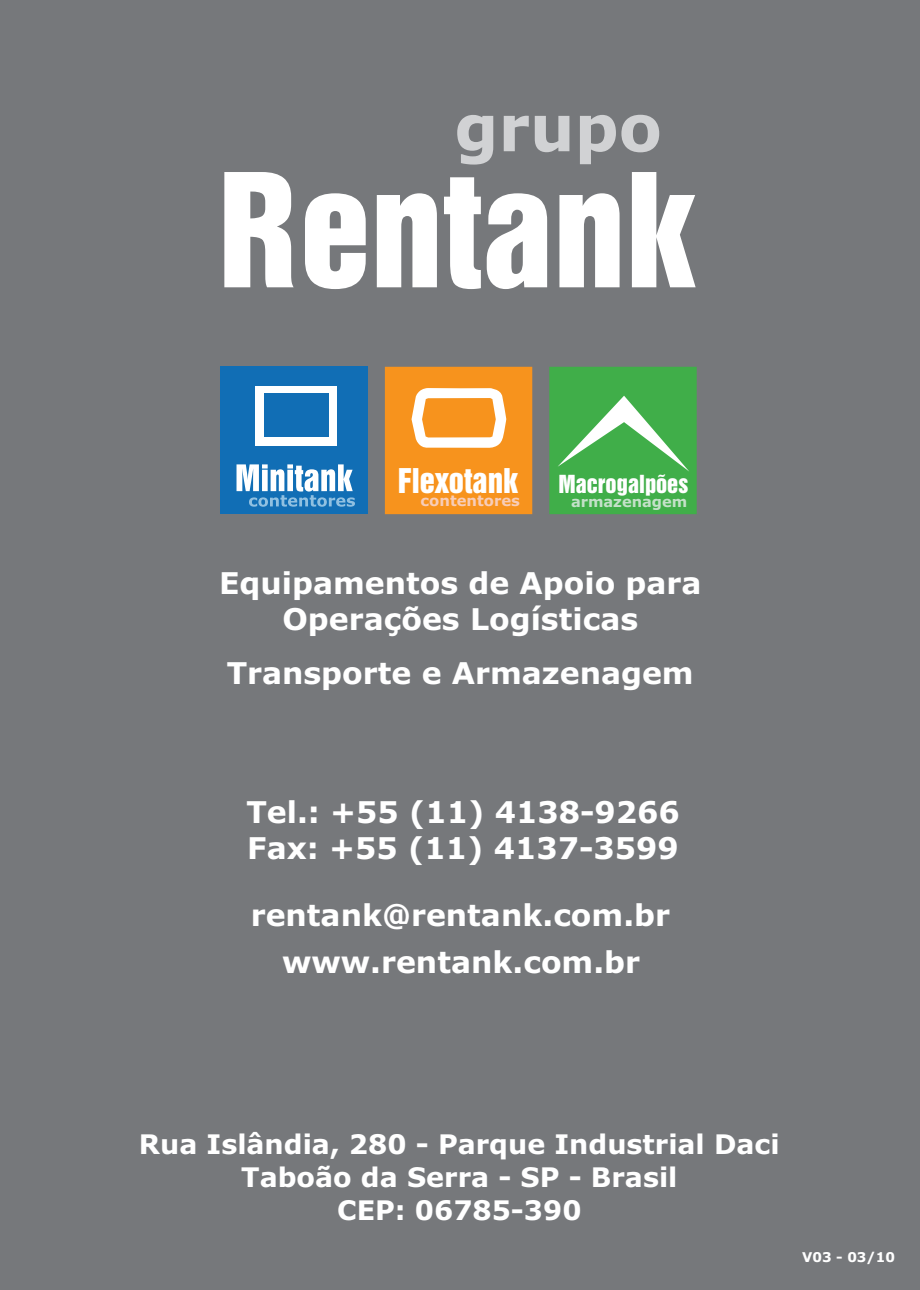
<style>
.page{position:relative;width:920px;height:1290px;background:#76787b}
.page>*{position:absolute;margin:0;border:0;box-sizing:border-box;transform-origin:0 0}
.t1{font:31.05px "Swiss 921 BT Regular A";color:#fff}
.t2{font:700 30px/36.5px "Verdana";color:#fff;text-align:center}
.t3{font:700 27px/32.8px "Verdana";color:#fff;text-align:center}
.t4{font:22.65px "Swiss 921 BT Regular A";color:#fff}
.t5{font:700 14.85px "Verdana";color:#f7cdb9}
.t6{font:700 14.7px "Verdana";color:#c4e1c9}
.t7{font:700 13.5px "Verdana";color:#fff}
</style>
<div class="page">
<div style="left:385px;top:367px;width:147px;height:147px;background:#f7931d"></div>
<svg style="left:411px;top:388px;width:95px;height:60px"></svg>
<div style="left:549px;top:367px;width:148px;height:147px;background:#40ae49"></div>
<svg style="left:558px;top:396px;width:131px;height:76px"></svg>
<div style="left:220px;top:367px;width:148px;height:147px;background:#116eb5"></div>
<svg style="left:236px;top:464px;width:119px;height:43px"></svg>
<div style="left:256px;top:386px;width:81px;height:59px;background:#fff"></div>
<div style="left:264px;top:393px;width:64px;height:44px;background:#116eb5"></div>
<svg style="left:224px;top:172px;width:472px;height:117px;fill:#fff"></svg>
<svg style="left:457px;top:115px;width:202px;height:50px"></svg>
<p class="t1" style="left:398px;top:470px;width:122px">Flexotank</p>
<p class="t5" style="left:421px;top:495px;width:101px">contentores</p>
<p class="t4" style="left:558px;top:476px;width:131px">Macrogalpões</p>
<p class="t6" style="left:571px;top:495px;width:118px">armazenagem</p>
<p class="t2" style="left:219px;top:567px;width:484px">Equipamentos de Apoio para<br>Operações Logísticas</p>
<p class="t2" style="left:227px;top:657px;width:468px">Transporte e Armazenagem</p>
<p class="t2" style="left:246px;top:796px;width:435px;text-align:left">Tel.: +55 (11) 4138-9266<br>Fax: +55 (11) 4137-3599</p>
<p class="t2" style="left:251px;top:899px;width:421px">rentank@rentank.com.br</p>
<p class="t2" style="left:282px;top:946px;width:359px">www.rentank.com.br</p>
<p class="t3" style="left:139px;top:1130px;width:642px">Rua Islândia, 280 - Parque Industrial Daci<br>Taboão da Serra - SP - Brasil<br>CEP: 06785-390</p>
<p class="t7" style="left:802px;top:1251px;width:94px">V03 - 03/10</p>
</div>
